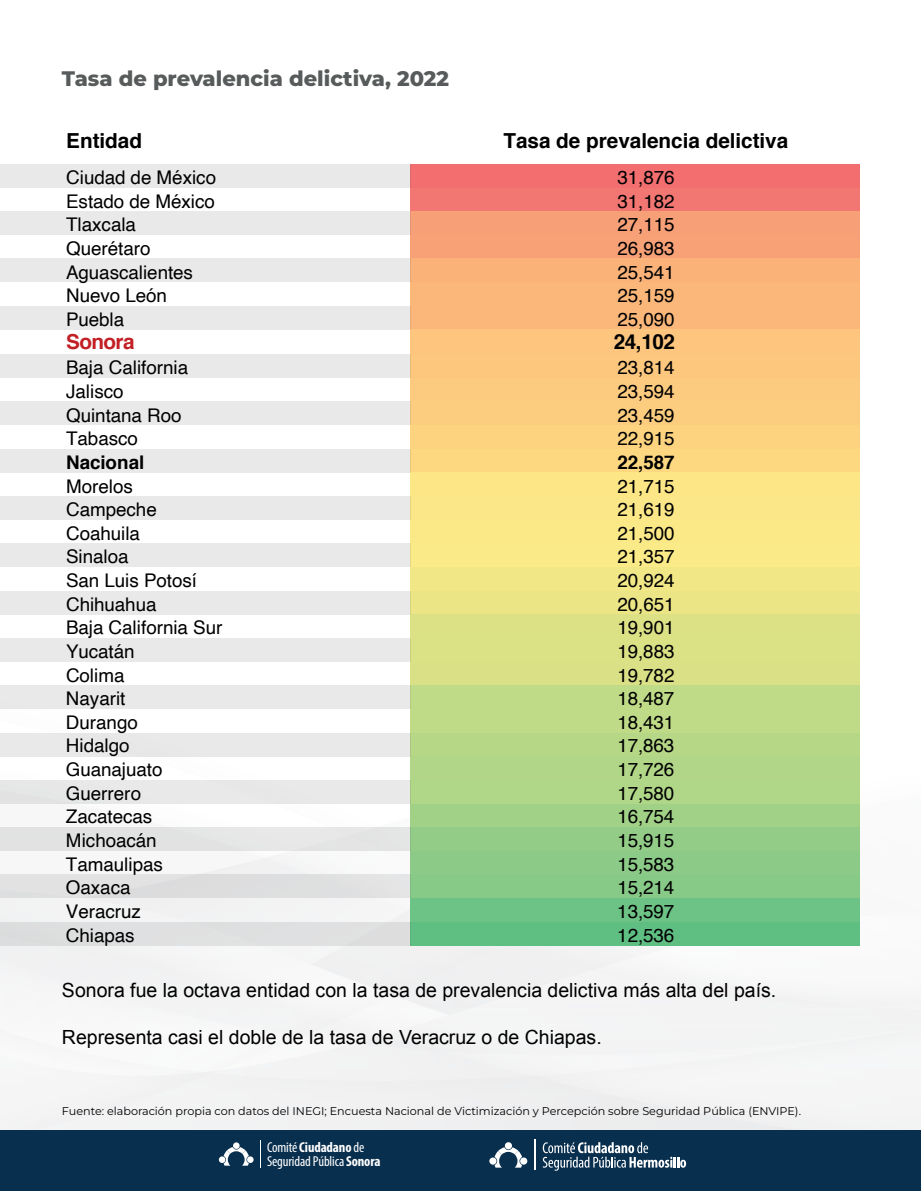
<style>
.page{position:relative;width:921px;height:1191px;background:#fff}
.page>*{position:absolute;margin:0;border:0;box-sizing:border-box;transform-origin:0 0}
.t1{font:800 21px "Montserrat";color:#585b5b}
.t2{font:700 20.7px "Helvetica";color:#000001}
.t3{font:700 20.7px "Helvetica";letter-spacing:-.03em;color:#c22025}
.t4{font:19.5px "Arial";color:#000001}
.t5{font:18.9px "Helvetica";letter-spacing:-.005em;color:#000001}
.t6{font:700 18.9px "Helvetica";letter-spacing:-.005em;color:#000001}
.t7{font:condensed 14.4px "Myriad Pro";letter-spacing:-.01em;color:#fff}
.t8{font:700 condensed 14.4px "Myriad Pro";letter-spacing:-.01em;color:#fff}
.t9{font:11.25px "Montserrat";color:#000001}
.s1{font-weight:700}
.s2{font-weight:400}
</style>
<div class="page">
<div style="left:0;top:915px;width:921px;height:216px;background:#f3f3f4"></div>
<div style="left:0;top:1131px;width:921px;height:60px;background:#092f4e"></div>
<div style="left:233px;top:1142px;width:7px;height:7px;background:#fff;border-radius:50%"></div>
<div style="left:219px;top:1156px;width:6px;height:7px;background:#fff;border-radius:50%"></div>
<div style="left:247px;top:1156px;width:7px;height:7px;background:#fff;border-radius:50%"></div>
<svg style="left:224px;top:1147px;width:25px;height:19px"></svg>
<svg style="left:260px;top:1140px;width:1px;height:28px"></svg>
<div style="left:505px;top:1142px;width:7px;height:7px;background:#fff;border-radius:50%"></div>
<div style="left:489px;top:1158px;width:8px;height:7px;background:#fff;border-radius:50%"></div>
<div style="left:520px;top:1158px;width:7px;height:7px;background:#fff;border-radius:50%"></div>
<svg style="left:495px;top:1147px;width:27px;height:21px"></svg>
<svg style="left:543px;top:1142px;width:143px;height:29px"></svg>
<hr style="left:535px;top:1140px;width:1px;height:30px;background:#fff">
<div style="left:411px;top:164px;width:449px;height:24px;background:#f26e6f"></div>
<div style="left:411px;top:188px;width:449px;height:23px;background:#f27671"></div>
<div style="left:411px;top:211px;width:449px;height:24px;background:#f7a077"></div>
<div style="left:411px;top:235px;width:449px;height:24px;background:#f8a177"></div>
<div style="left:411px;top:259px;width:449px;height:23px;background:#fab279"></div>
<div style="left:411px;top:282px;width:449px;height:24px;background:#fbb779"></div>
<div style="left:411px;top:306px;width:449px;height:24px;background:#fbb77a"></div>
<div style="left:411px;top:330px;width:449px;height:24px;background:#fdc57e"></div>
<div style="left:411px;top:354px;width:449px;height:24px;background:#fdc87e"></div>
<div style="left:411px;top:378px;width:449px;height:24px;background:#fdcb7f"></div>
<div style="left:411px;top:402px;width:449px;height:23px;background:#fdcd7f"></div>
<div style="left:411px;top:425px;width:449px;height:24px;background:#fdd380"></div>
<div style="left:411px;top:449px;width:449px;height:24px;background:#fed881"></div>
<div style="left:411px;top:473px;width:449px;height:23px;background:#fce686"></div>
<div style="left:411px;top:496px;width:449px;height:24px;background:#fbe787"></div>
<div style="left:411px;top:520px;width:449px;height:24px;background:#fbe987"></div>
<div style="left:411px;top:544px;width:449px;height:23px;background:#faeb88"></div>
<div style="left:411px;top:567px;width:449px;height:24px;background:#f2e787"></div>
<div style="left:411px;top:591px;width:449px;height:24px;background:#ebe585"></div>
<div style="left:411px;top:615px;width:449px;height:23px;background:#dde185"></div>
<div style="left:411px;top:638px;width:449px;height:24px;background:#dbe185"></div>
<div style="left:411px;top:662px;width:449px;height:23px;background:#dae085"></div>
<div style="left:411px;top:685px;width:449px;height:24px;background:#c0db87"></div>
<div style="left:411px;top:709px;width:449px;height:24px;background:#bfdb87"></div>
<div style="left:411px;top:733px;width:449px;height:23px;background:#b5d786"></div>
<div style="left:411px;top:756px;width:449px;height:24px;background:#b2d687"></div>
<div style="left:411px;top:780px;width:449px;height:24px;background:#b0d687"></div>
<div style="left:411px;top:804px;width:449px;height:23px;background:#a1d187"></div>
<div style="left:411px;top:827px;width:449px;height:24px;background:#93cc87"></div>
<div style="left:411px;top:851px;width:449px;height:24px;background:#8cca87"></div>
<div style="left:411px;top:875px;width:449px;height:23px;background:#87c986"></div>
<div style="left:411px;top:898px;width:449px;height:24px;background:#6dc285"></div>
<div style="left:411px;top:922px;width:449px;height:24px;background:#5fbf83"></div>
<div style="left:0;top:164px;width:411px;height:24px;background:#e9e9e9"></div>
<div style="left:0;top:211px;width:411px;height:24px;background:#e9e9e9"></div>
<div style="left:0;top:259px;width:411px;height:23px;background:#e9e9e9"></div>
<div style="left:0;top:306px;width:411px;height:24px;background:#e9e9e9"></div>
<div style="left:0;top:354px;width:411px;height:24px;background:#e9e9e9"></div>
<div style="left:0;top:402px;width:411px;height:23px;background:#e9e9e9"></div>
<div style="left:0;top:449px;width:411px;height:24px;background:#e9e9e9"></div>
<div style="left:0;top:496px;width:411px;height:24px;background:#e9e9e9"></div>
<div style="left:0;top:544px;width:411px;height:23px;background:#e9e9e9"></div>
<div style="left:0;top:591px;width:411px;height:24px;background:#e9e9e9"></div>
<div style="left:0;top:638px;width:411px;height:24px;background:#e9e9e9"></div>
<div style="left:0;top:685px;width:411px;height:24px;background:#e9e9e9"></div>
<div style="left:0;top:733px;width:411px;height:23px;background:#e9e9e9"></div>
<div style="left:0;top:780px;width:411px;height:24px;background:#e9e9e9"></div>
<div style="left:0;top:827px;width:411px;height:24px;background:#e2e2e2"></div>
<div style="left:0;top:875px;width:411px;height:23px;background:#dedfe0"></div>
<div style="left:0;top:922px;width:411px;height:24px;background:#dee0e1"></div>
<p class="t1" style="left:62px;top:65px;width:389px">Tasa de prevalencia delictiva, 2022</p>
<p class="t2" style="left:66px;top:124px;width:77px">Entidad</p>
<p class="t2" style="left:503px;top:124px;width:286px">Tasa de prevalencia delictiva</p>
<p class="t5" style="left:66px;top:163px;width:152px">Ciudad de México</p>
<p class="t5" style="left:618px;top:163px;width:59px">31,876</p>
<p class="t5" style="left:66px;top:187px;width:150px">Estado de México</p>
<p class="t5" style="left:618px;top:187px;width:59px">31,182</p>
<p class="t5" style="left:66px;top:210px;width:71px">Tlaxcala</p>
<p class="t5" style="left:618px;top:210px;width:59px">27,115</p>
<p class="t5" style="left:66px;top:234px;width:86px">Querétaro</p>
<p class="t5" style="left:618px;top:234px;width:59px">26,983</p>
<p class="t5" style="left:66px;top:258px;width:128px">Aguascalientes</p>
<p class="t5" style="left:618px;top:258px;width:59px">25,541</p>
<p class="t5" style="left:66px;top:281px;width:102px">Nuevo León</p>
<p class="t5" style="left:618px;top:281px;width:59px">25,159</p>
<p class="t5" style="left:66px;top:305px;width:60px">Puebla</p>
<p class="t5" style="left:618px;top:305px;width:59px">25,090</p>
<p class="t3" style="left:66px;top:325px;width:70px">Sonora</p>
<p class="t2" style="left:614px;top:325px;width:63px">24,102</p>
<p class="t5" style="left:66px;top:353px;width:124px">Baja California</p>
<p class="t5" style="left:618px;top:353px;width:59px">23,814</p>
<p class="t5" style="left:66px;top:377px;width:59px">Jalisco</p>
<p class="t5" style="left:618px;top:377px;width:59px">23,594</p>
<p class="t5" style="left:66px;top:400px;width:117px">Quintana Roo</p>
<p class="t5" style="left:618px;top:400px;width:59px">23,459</p>
<p class="t5" style="left:66px;top:424px;width:73px">Tabasco</p>
<p class="t5" style="left:618px;top:424px;width:59px">22,915</p>
<p class="t6" style="left:66px;top:447px;width:80px">Nacional</p>
<p class="t6" style="left:618px;top:447px;width:59px">22,587</p>
<p class="t5" style="left:66px;top:471px;width:68px">Morelos</p>
<p class="t5" style="left:618px;top:471px;width:59px">21,715</p>
<p class="t5" style="left:66px;top:495px;width:92px">Campeche</p>
<p class="t5" style="left:617px;top:495px;width:59px">21,619</p>
<p class="t5" style="left:66px;top:519px;width:75px">Coahuila</p>
<p class="t5" style="left:617px;top:519px;width:59px">21,500</p>
<p class="t5" style="left:66px;top:542px;width:64px">Sinaloa</p>
<p class="t5" style="left:617px;top:542px;width:59px">21,357</p>
<p class="t5" style="left:66px;top:566px;width:132px">San Luis Potosí</p>
<p class="t5" style="left:617px;top:566px;width:59px">20,924</p>
<p class="t5" style="left:66px;top:590px;width:92px">Chihuahua</p>
<p class="t5" style="left:617px;top:590px;width:59px">20,651</p>
<p class="t5" style="left:66px;top:613px;width:158px">Baja California Sur</p>
<p class="t5" style="left:617px;top:613px;width:59px">19,901</p>
<p class="t5" style="left:66px;top:637px;width:70px">Yucatán</p>
<p class="t5" style="left:617px;top:637px;width:59px">19,883</p>
<p class="t5" style="left:66px;top:661px;width:60px">Colima</p>
<p class="t5" style="left:617px;top:661px;width:59px">19,782</p>
<p class="t5" style="left:66px;top:684px;width:61px">Nayarit</p>
<p class="t5" style="left:617px;top:684px;width:59px">18,487</p>
<p class="t5" style="left:66px;top:708px;width:73px">Durango</p>
<p class="t5" style="left:617px;top:708px;width:59px">18,431</p>
<p class="t5" style="left:66px;top:731px;width:65px">Hidalgo</p>
<p class="t5" style="left:617px;top:731px;width:59px">17,863</p>
<p class="t5" style="left:66px;top:755px;width:98px">Guanajuato</p>
<p class="t5" style="left:617px;top:755px;width:59px">17,726</p>
<p class="t5" style="left:66px;top:779px;width:77px">Guerrero</p>
<p class="t5" style="left:617px;top:779px;width:59px">17,580</p>
<p class="t5" style="left:66px;top:802px;width:88px">Zacatecas</p>
<p class="t5" style="left:617px;top:802px;width:59px">16,754</p>
<p class="t5" style="left:66px;top:826px;width:92px">Michoacán</p>
<p class="t5" style="left:617px;top:826px;width:59px">15,915</p>
<p class="t5" style="left:66px;top:850px;width:98px">Tamaulipas</p>
<p class="t5" style="left:617px;top:850px;width:59px">15,583</p>
<p class="t5" style="left:66px;top:873px;width:66px">Oaxaca</p>
<p class="t5" style="left:617px;top:873px;width:59px">15,214</p>
<p class="t5" style="left:66px;top:897px;width:77px">Veracruz</p>
<p class="t5" style="left:617px;top:897px;width:59px">13,597</p>
<p class="t5" style="left:66px;top:921px;width:70px">Chiapas</p>
<p class="t5" style="left:617px;top:921px;width:59px">12,536</p>
<p class="t4" style="left:62px;top:978px;width:716px">Sonora fue la octava entidad con la tasa de prevalencia delictiva más alta del país.</p>
<p class="t4" style="left:62px;top:1024px;width:541px">Representa casi el doble de la tasa de Veracruz o de Chiapas.</p>
<p class="t9" style="left:62px;top:1104px;width:741px">Fuente: elaboración propia con datos del INEGI; Encuesta Nacional de Victimización y Percepción sobre Seguridad Pública (ENVIPE).</p>
<p class="t7" style="left:267px;top:1152px;width:115px">SeguridadPública<span class="s1">Sonora</span></p>
<p class="t8" style="left:267px;top:1139px;width:99px"><span class="s2">Comité</span>Ciudadano <span class="s2">de</span></p>
</div>
